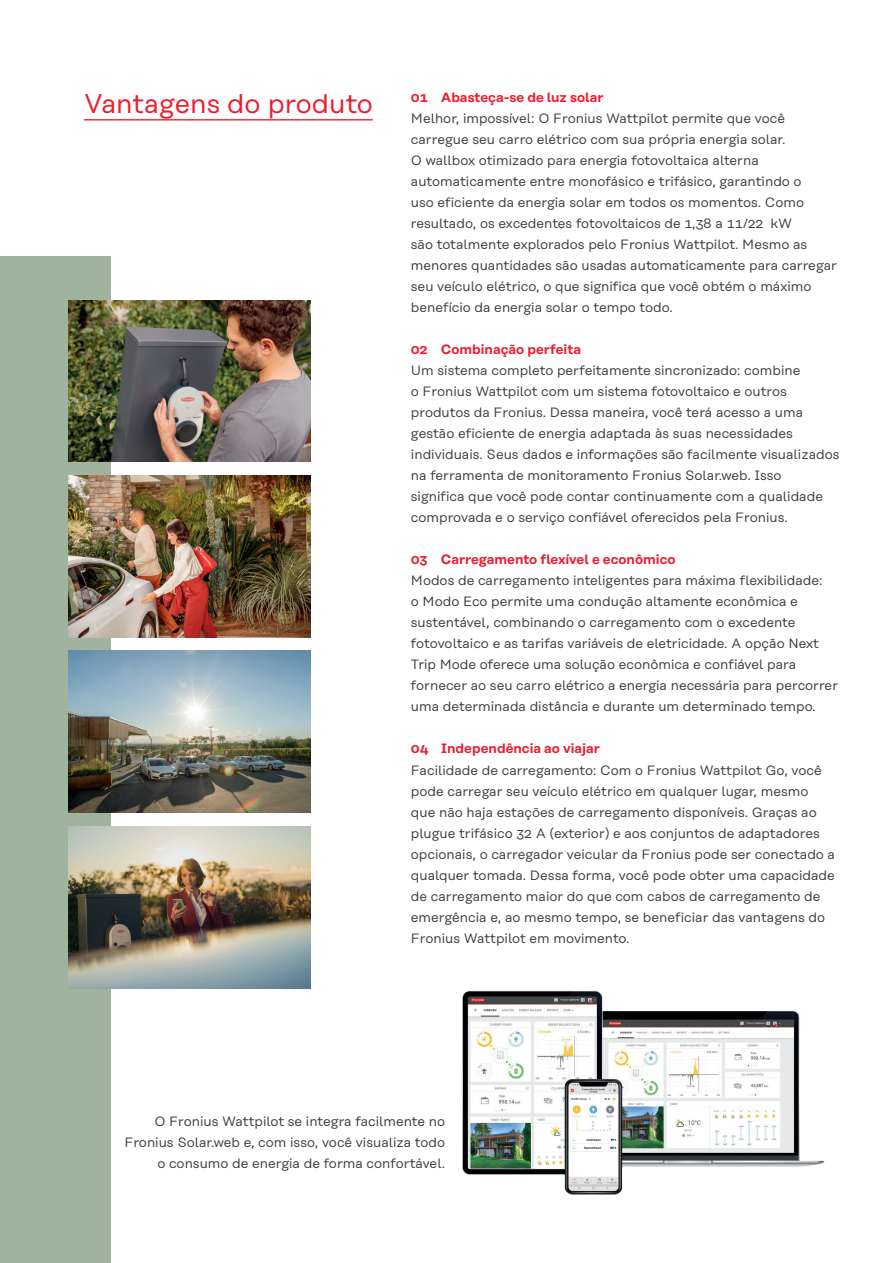
<style>
.page{position:relative;width:893px;height:1263px;background:#fff}
.page>*{position:absolute;margin:0;border:0;box-sizing:border-box;transform-origin:0 0}
.t1{font:27px "Rational Text";color:#ee1b2d}
.t2{font:13.5px/21px "Rational Text";color:#3e3e3f}
.t3{font:600 13.5px "Rational Text";color:#ee1b2d}
</style>
<div class="page">
<hr style="left:84px;top:119px;width:289px;height:1px;background:#ee1b2d">
<div style="left:0;top:257px;width:111px;height:1006px;background:#9fb39e"></div>
<img style="left:68px;top:476px;width:243px;height:161px">
<img style="left:68px;top:300px;width:243px;height:162px">
<img style="left:68px;top:651px;width:243px;height:162px">
<img style="left:68px;top:826px;width:243px;height:162px">
<img style="left:462px;top:990px;width:363px;height:205px">
<h1 class="t1" style="left:84px;top:88px;width:290px">Vantagens do produto</h1>
<p class="t3" style="left:411px;top:90px;width:194px">01 Abasteça-se de luz solar</p>
<p class="t2" style="left:411px;top:108px;width:428px">Melhor, impossível: O Fronius Wattpilot permite que você carregue seu carro elétrico com sua própria energia solar.<br>O wallbox otimizado para energia fotovoltaica alterna automaticamente entre monofásico e trifásico, garantindo o<br>uso eficiente da energia solar em todos os momentos. Como resultado, os excedentes fotovoltaicos de 1,38 a 11/22 kW<br>são totalmente explorados pelo Fronius Wattpilot. Mesmo as menores quantidades são usadas automaticamente para carregar seu veículo elétrico, o que significa que você obtém o máximo benefício da energia solar o tempo todo.</p>
<p class="t3" style="left:411px;top:342px;width:172px">02 Combinação perfeita</p>
<p class="t2" style="left:411px;top:360px;width:430px">Um sistema completo perfeitamente sincronizado: combine<br>o Fronius Wattpilot com um sistema fotovoltaico e outros produtos da Fronius. Dessa maneira, você terá acesso a uma gestão eficiente de energia adaptada às suas necessidades individuais. Seus dados e informações são facilmente visualizados na ferramenta de monitoramento Fronius Solar.web. Isso<br>significa que você pode contar continuamente com a qualidade comprovada e o serviço confiável oferecidos pela Fronius.</p>
<p class="t3" style="left:411px;top:552px;width:266px">03 Carregamento flexível e econômico</p>
<p class="t2" style="left:411px;top:570px;width:429px">Modos de carregamento inteligentes para máxima flexibilidade:<br>o Modo Eco permite uma condução altamente econômica e sustentável, combinando o carregamento com o excedente fotovoltaico e as tarifas variáveis de eletricidade. A opção Next Trip Mode oferece uma solução econômica e confiável para fornecer ao seu carro elétrico a energia necessária para percorrer uma determinada distância e durante um determinado tempo.</p>
<p class="t3" style="left:411px;top:741px;width:191px">04 Independência ao viajar</p>
<p class="t2" style="left:411px;top:759px;width:426px">Facilidade de carregamento: Com o Fronius Wattpilot Go, você pode carregar seu veículo elétrico em qualquer lugar, mesmo que não haja estações de carregamento disponíveis. Graças ao plugue trifásico 32 A (exterior) e aos conjuntos de adaptadores opcionais, o carregador veicular da Fronius pode ser conectado a qualquer tomada. Dessa forma, você pode obter uma capacidade de carregamento maior do que com cabos de carregamento de emergência e, ao mesmo tempo, se beneficiar das vantagens do Fronius Wattpilot em movimento.</p>
<p class="t2" style="left:124px;top:1110px;width:322px;text-align:right">O Fronius Wattpilot se integra facilmente no<br>Fronius Solar.web e, com isso, você visualiza todo o consumo de energia de forma confortável.</p>
</div>
